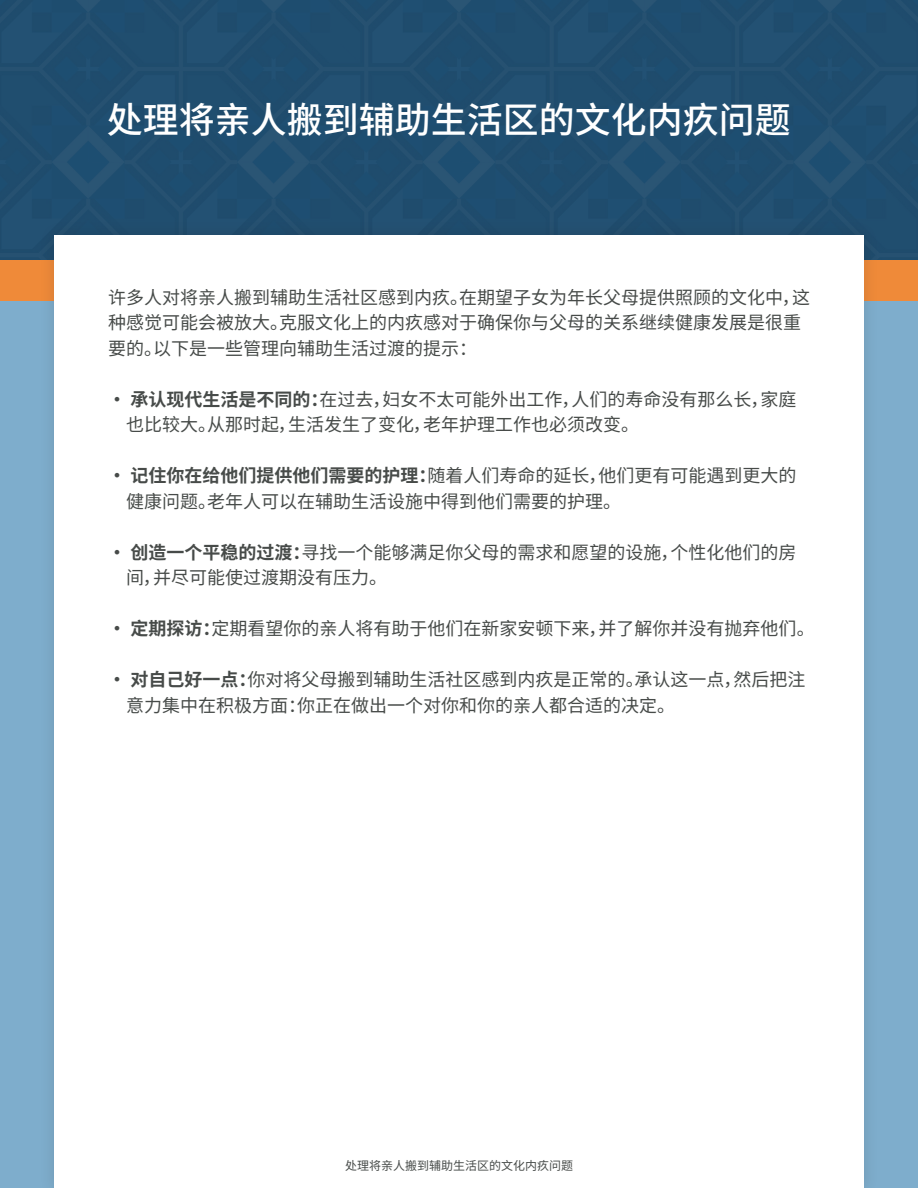
<style>
.page{position:relative;width:918px;height:1188px;background:#7eadcc}
.page>*{position:absolute;margin:0;border:0;box-sizing:border-box;transform-origin:0 0}
.t1{font:500 36px "Noto Sans SC";color:#fff}
.t2{font:18px/25.5px "Noto Sans SC";color:#474b49}
.t3{font:12px "Noto Sans SC";color:#474b49}
.s1{font-weight:700}
</style>
<div class="page">
<div style="left:0;top:0;width:918px;height:280px;background:#1f4c6d"></div>
<div style="left:0;top:260px;width:918px;height:41px;background:#ef8a39"></div>
<div style="left:39px;top:220px;width:841px;height:968px;background:#231f20;opacity:.15"></div>
<div style="left:54px;top:235px;width:810px;height:953px;background:#fff"></div>
<h1 class="t1" style="left:107px;top:100px;width:686px">处理将亲人搬到辅助生活区的文化内疚问题</h1>
<p class="t2" style="left:108px;top:285px;width:703px">许多人对将亲人搬到辅助生活社区感到内疚。在期望子女为年长父母提供照顾的文化中，这种感觉可能会被放大。克服文化上的内疚感对于确保你与父母的关系继续健康发展是很重要的。以下是一些管理向辅助生活过渡的提示：</p>
<p class="t2" style="left:126px;top:387px;width:672px;text-indent:-18px"><span class="s1">• 承认现代生活是不同的：</span>在过去，妇女不太可能外出工作，人们的寿命没有那么长，家庭也比较大。从那时起，生活发生了变化，老年护理工作也必须改变。</p>
<p class="t2" style="left:126px;top:463px;width:672px;text-indent:-18px"><span class="s1">• 记住你在给他们提供他们需要的护理：</span>随着人们寿命的延长，他们更有可能遇到更大的健康问题。老年人可以在辅助生活设施中得到他们需要的护理。</p>
<p class="t2" style="left:126px;top:540px;width:672px;text-indent:-18px"><span class="s1">• 创造一个平稳的过渡：</span>寻找一个能够满足你父母的需求和愿望的设施，个性化他们的房间，并尽可能使过渡期没有压力。</p>
<p class="t2" style="left:108px;top:616px;width:708px"><span class="s1">• 定期探访：</span>定期看望你的亲人将有助于他们在新家安顿下来，并了解你并没有抛弃他们。</p>
<p class="t2" style="left:126px;top:667px;width:681px;text-indent:-18px"><span class="s1">• 对自己好一点：</span>你对将父母搬到辅助生活社区感到内疚是正常的。承认这一点，然后把注意力集中在积极方面：你正在做出一个对你和你的亲人都合适的决定。</p>
<p class="t3" style="left:345px;top:1159px;width:229px">处理将亲人搬到辅助生活区的文化内疚问题</p>
</div>
